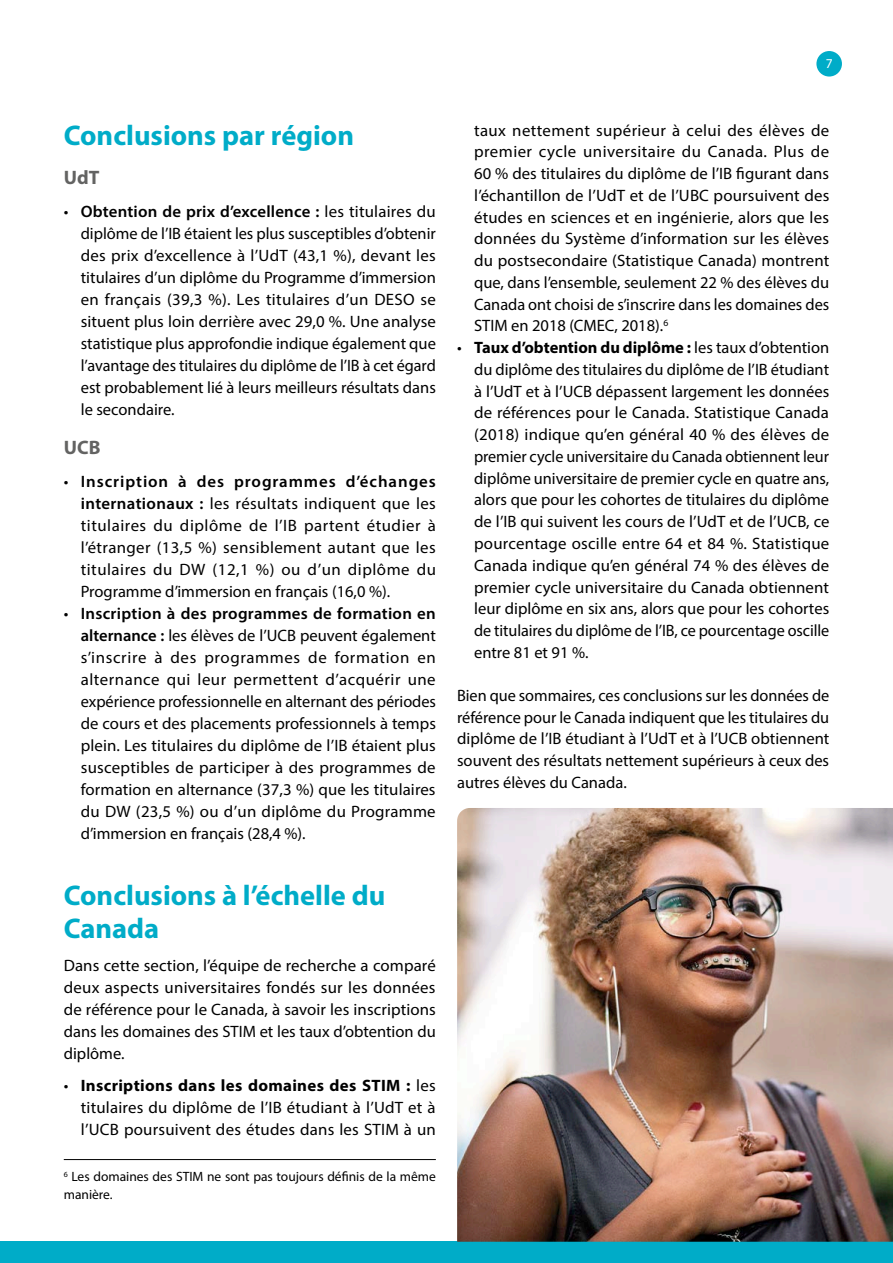
<style>
.page{position:relative;width:893px;height:1263px;background:#fff}
.page>*{position:absolute;margin:0;border:0;box-sizing:border-box;transform-origin:0 0}
.FR___Body_Text__H2_H{font:700 28.5px/33.3px "Myriad Pro";color:#00acc8}
.FR___Body_Text__H3_H{font:700 19.5px "Myriad Pro";color:#636362}
.FR___Body_Text__P{font:16.5px/22px "Myriad Pro";color:#000;text-align:justify}
.FR___Footnote{font:13.5px/18px "Myriad Pro";color:#000}
.t1{font:13.5px "Myriad Pro";color:#fff}
.s1{font-weight:600}
.s2{font-weight:700}
</style>
<div class="page">
<div style="left:816px;top:51px;width:26px;height:26px;background:#00acc8;border-radius:50%"></div>
<div style="left:0;top:1242px;width:893px;height:21px;background:#00acc8"></div>
<hr style="left:64px;top:1159px;width:372px;height:1px;background:#000">
<img style="left:457px;top:808px;width:436px;height:434px">
<p class="t1" style="left:826px;top:56px;width:8px">7</p>
<p class="FR___Body_Text__H2_H" style="left:64px;top:118px;width:292px">Conclusions par région</p>
<p class="FR___Body_Text__H3_H" style="left:64px;top:165px;width:37px">UdT</p>
<p class="FR___Body_Text__P" style="left:81px;top:200px;width:357px;text-indent:-17px">• <span class="s1">Obtention de prix d’excellence :</span> les titulaires du diplôme de l’IB étaient les plus susceptibles d’obtenir des prix d’excellence à l’UdT (43,1 %), devant les titulaires d’un diplôme du Programme d’immersion en français (39,3 %). Les titulaires d’un DESO se situent plus loin derrière avec 29,0 %. Une analyse statistique plus approfondie indique également que l’avantage des titulaires du diplôme de l’IB à cet égard est probablement lié à leurs meilleurs résultats dans le secondaire.</p>
<p class="FR___Body_Text__H3_H" style="left:64px;top:435px;width:38px">UCB</p>
<p class="FR___Body_Text__P" style="left:81px;top:470px;width:357px;text-indent:-17px">• <span class="s1">Inscription à des programmes d’échanges internationaux :</span> les résultats indiquent que les titulaires du diplôme de l’IB partent étudier à l’étranger (13,5 %) sensiblement autant que les titulaires du DW (12,1 %) ou d’un diplôme du Programme d’immersion en français (16,0 %).</p>
<p class="FR___Body_Text__P" style="left:81px;top:602px;width:357px;text-indent:-17px">• <span class="s1">Inscription à des programmes de formation en alternance :</span> les élèves de l’UCB peuvent également s’inscrire à des programmes de formation en alternance qui leur permettent d’acquérir une expérience professionnelle en alternant des périodes de cours et des placements professionnels à temps plein. Les titulaires du diplôme de l’IB étaient plus susceptibles de participer à des programmes de formation en alternance (37,3 %) que les titulaires du DW (23,5 %) ou d’un diplôme du Programme d’immersion en français (28,4 %).</p>
<p class="FR___Body_Text__H2_H" style="left:64px;top:877px;width:323px">Conclusions à l’échelle du<br>Canada</p>
<p class="FR___Body_Text__P" style="left:64px;top:954px;width:374px">Dans cette section, l’équipe de recherche a comparé deux aspects universitaires fondés sur les données de référence pour le Canada, à savoir les inscriptions dans les domaines des STIM et les taux d’obtention du diplôme.</p>
<p class="FR___Body_Text__P" style="left:81px;top:1074px;width:357px;text-indent:-17px">• <span class="s2">Inscriptions dans les domaines des STIM :</span> les titulaires du diplôme de l’IB étudiant à l’UdT et à l’UCB poursuivent des études dans les STIM à un</p>
<p class="FR___Footnote" style="left:64px;top:1167px;width:374px"><sup>6</sup> Les domaines des STIM ne sont pas toujours définis de la même manière.</p>
<p class="FR___Body_Text__P" style="left:474px;top:119px;width:357px">taux nettement supérieur à celui des élèves de premier cycle universitaire du Canada. Plus de 60 % des titulaires du diplôme de l’IB figurant dans l’échantillon de l’UdT et de l’UBC poursuivent des études en sciences et en ingénierie, alors que les données du Système d’information sur les élèves du postsecondaire (Statistique Canada) montrent que, dans l’ensemble, seulement 22 % des élèves du Canada ont choisi de s’inscrire dans les domaines des STIM en 2018 (CMEC, 2018).<sup>6</sup></p>
<p class="FR___Body_Text__P" style="left:474px;top:337px;width:357px;text-indent:-17px">• <span class="s2">Taux d’obtention du diplôme :</span> les taux d’obtention du diplôme des titulaires du diplôme de l’IB étudiant à l’UdT et à l’UCB dépassent largement les données de références pour le Canada. Statistique Canada (2018) indique qu’en général 40 % des élèves de premier cycle universitaire du Canada obtiennent leur diplôme universitaire de premier cycle en quatre ans, alors que pour les cohortes de titulaires du diplôme de l’IB qui suivent les cours de l’UdT et de l’UCB, ce pourcentage oscille entre 64 et 84 %. Statistique Canada indique qu’en général 74 % des élèves de premier cycle universitaire du Canada obtiennent leur diplôme en six ans, alors que pour les cohortes de titulaires du diplôme de l’IB, ce pourcentage oscille entre 81 et 91 %.</p>
<p class="FR___Body_Text__P" style="left:457px;top:684px;width:374px">Bien que sommaires, ces conclusions sur les données de référence pour le Canada indiquent que les titulaires du diplôme de l’IB étudiant à l’UdT et à l’UCB obtiennent souvent des résultats nettement supérieurs à ceux des autres élèves du Canada.</p>
</div>
